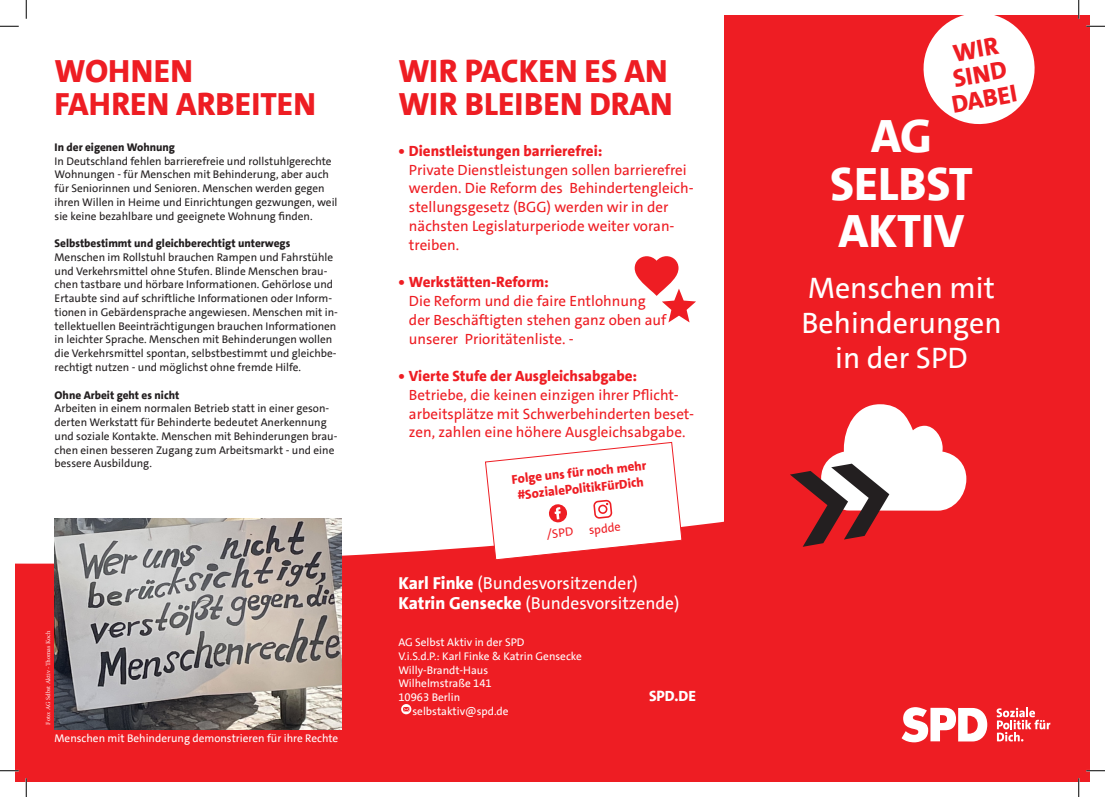
<style>
.page{position:relative;width:1105px;height:797px;background:#fff}
.page>*{position:absolute;margin:0;border:0;box-sizing:border-box;transform-origin:0 0}
.t1{font:800 47.5px/47.5px "SPD The Sans Versal";color:#fff;text-align:center}
.t2{font:800 32.5px/32.5px "SPD The Sans Versal";color:#ee1d23}
.t3{font:30px/35px "SPD The Sans";color:#fff;text-align:center}
.t4{font:800 25px/25px "SPD The Sans Versal";color:#ee1d23;text-align:center}
.t5{font:17.5px/20px "SPD The Sans";color:#fff}
.t6{font:15px/18.8px "SPD The Sans";color:#ee1d23}
.t7{font:800 15px "SPD The Sans";color:#ee1d23}
.t8{font:800 15px "SPD The Sans Versal";color:#fff}
.t9{font:800 12.88px/16.2px "SPD The Sans";color:#ee1d23;text-align:center}
.t10{font:12.25px "SPD The Sans";color:#ee1d23}
.t11{font:11.25px/13.8px "SPD The Sans";color:#231f20}
.t12{font:11.25px "SPD The Sans";color:#fff}
.t13{font:800 11.25px "SPD The Sans";color:#231f20}
.t14{font:6.25px "Minion Pro";letter-spacing:-.005em;color:#fff}
.s1{font-weight:800}
</style>
<div class="page">
<div style="left:724px;top:16px;width:365px;height:707px;background:#ee1d23"></div>
<svg style="left:16px;top:441px;width:1073px;height:340px;fill:#ee1d23"></svg>
<svg style="left:901px;top:707px;width:86px;height:35px"></svg>
<svg style="left:996px;top:707px;width:54px;height:34px"></svg>
<img style="left:55px;top:519px;width:287px;height:211px">
<svg style="left:790px;top:404px;width:176px;height:143px"></svg>
<svg style="left:485px;top:442px;width:198px;height:118px"></svg>
<svg style="left:635px;top:256px;width:61px;height:66px"></svg>
<svg style="left:923px;top:16px;width:112px;height:109px"></svg>
<svg style="left:401px;top:704px;width:10px;height:10px"></svg>
<svg style="left:0;top:25px;width:19px;height:2px"></svg>
<svg style="left:1086px;top:25px;width:19px;height:2px"></svg>
<svg style="left:0;top:770px;width:19px;height:1px"></svg>
<svg style="left:1086px;top:770px;width:19px;height:1px"></svg>
<svg style="left:25px;top:0;width:2px;height:19px"></svg>
<svg style="left:25px;top:778px;width:2px;height:19px"></svg>
<svg style="left:1078px;top:0;width:1px;height:19px"></svg>
<svg style="left:1078px;top:778px;width:1px;height:19px"></svg>
<h2 class="t2" style="left:55px;top:55px;width:263px">WOHNEN<br>FAHREN ARBEITEN</h2>
<p class="t13" style="left:55px;top:140px;width:122px">In der eigenen Wohnung</p>
<p class="t11" style="left:55px;top:154px;width:284px">In Deutschland fehlen barrierefreie und rollstuhlgerechte Wohnungen - für Menschen mit Behinderung, aber auch für Seniorinnen und Senioren. Menschen werden gegen ihren Willen in Heime und Einrichtungen gezwungen, weil sie keine bezahlbare und geeignete Wohnung finden.</p>
<p class="t13" style="left:55px;top:236px;width:237px">Selbstbestimmt und gleichberechtigt unterwegs</p>
<p class="t11" style="left:55px;top:250px;width:285px">Menschen im Rollstuhl brauchen Rampen und Fahrstühle und Verkehrsmittel ohne Stufen. Blinde Menschen brau&shy;chen tastbare und hörbare Informationen. Gehörlose und Ertaubte sind auf schriftliche Informationen oder Inform&shy;tionen in Gebärdensprache angewiesen. Menschen mit in&shy;tellektuellen Beeinträchtigungen brauchen Informationen in leichter Sprache. Menschen mit Behinderungen wollen die Verkehrsmittel spontan, selbstbestimmt und gleichbe&shy;rechtigt nutzen - und möglichst ohne fremde Hilfe.</p>
<p class="t13" style="left:55px;top:387px;width:126px">Ohne Arbeit geht es nicht</p>
<p class="t11" style="left:55px;top:401px;width:284px">Arbeiten in einem normalen Betrieb statt in einer geson&shy;derten Werkstatt für Behinderte bedeutet Anerkennung und soziale Kontakte. Menschen mit Behinderungen brau&shy;chen einen besseren Zugang zum Arbeitsmarkt - und eine bessere Ausbildung.</p>
<p class="t14" style="left:44px;top:724px;width:95px;rotate:-90deg">Foto: AG Selbst Aktiv - Thomas Koch</p>
<p class="t12" style="left:55px;top:731px;width:285px">Menschen mit Behinderung demonstrieren für ihre Rechte</p>
<h2 class="t2" style="left:398px;top:55px;width:276px">WIR PACKEN ES AN<br>WIR BLEIBEN DRAN</h2>
<h3 class="t7" style="left:398px;top:141px;width:206px">• Dienstleistungen barrierefrei:</h3>
<h3 class="t6" style="left:409px;top:160px;width:286px">Private Dienstleistungen sollen barrierefrei werden. Die Reform des Behindertengleich&shy;stellungsgesetz (BGG) werden wir in der nächsten Legislaturperiode weiter voran&shy;treiben.</h3>
<h3 class="t7" style="left:398px;top:272px;width:152px">• Werkstätten-Reform:</h3>
<h3 class="t6" style="left:409px;top:292px;width:259px">Die Reform und die faire Entlohnung der Beschäftigten stehen ganz oben auf unserer Prioritätenliste. -</h3>
<h3 class="t7" style="left:398px;top:366px;width:240px">• Vierte Stufe der Ausgleichsabgabe:</h3>
<h3 class="t6" style="left:409px;top:385px;width:287px">Betriebe, die keinen einzigen ihrer Pflicht&shy;arbeitsplätze mit Schwerbehinderten beset&shy;zen, zahlen eine höhere Ausgleichsabgabe.</h3>
<p class="t9" style="left:511px;top:471px;width:137px;rotate:-6deg">Folge uns für noch mehr #SozialePolitikFürDich</p>
<p class="t10" style="left:546px;top:526px;width:28px;rotate:-6deg">/SPD</p>
<p class="t10" style="left:588px;top:522px;width:33px;rotate:-6deg">spdde</p>
<h3 class="t5" style="left:398px;top:573px;width:283px"><span class="s1">Karl Finke</span> (Bundesvorsitzender)<br><span class="s1">Katrin Gensecke</span> (Bundesvorsitzende)</h3>
<p class="t12" style="left:398px;top:635px;width:128px">AG Selbst Aktiv in der SPD</p>
<p class="t12" style="left:398px;top:649px;width:185px">V.i.S.d.P.: Karl Finke &amp; Katrin Gensecke</p>
<p class="t12" style="left:398px;top:662px;width:91px">Willy-Brandt-Haus</p>
<p class="t12" style="left:398px;top:676px;width:95px">Wilhelmstraße 141</p>
<p class="t12" style="left:398px;top:690px;width:63px">10963 Berlin</p>
<p class="t12" style="left:412px;top:704px;width:98px">selbstaktiv@spd.de</p>
<h3 class="t8" style="left:649px;top:686px;width:48px">SPD.DE</h3>
<h3 class="t4" style="left:941px;top:43px;width:68px;rotate:-10deg">WIR<br>SIND<br>DABEI</h3>
<h1 class="t1" style="left:830px;top:113px;width:144px">AG<br>SELBST<br>AKTIV</h1>
<h3 class="t3" style="left:801px;top:271px;width:202px">Menschen mit<br>Behinderungen in der SPD</h3>
</div>
